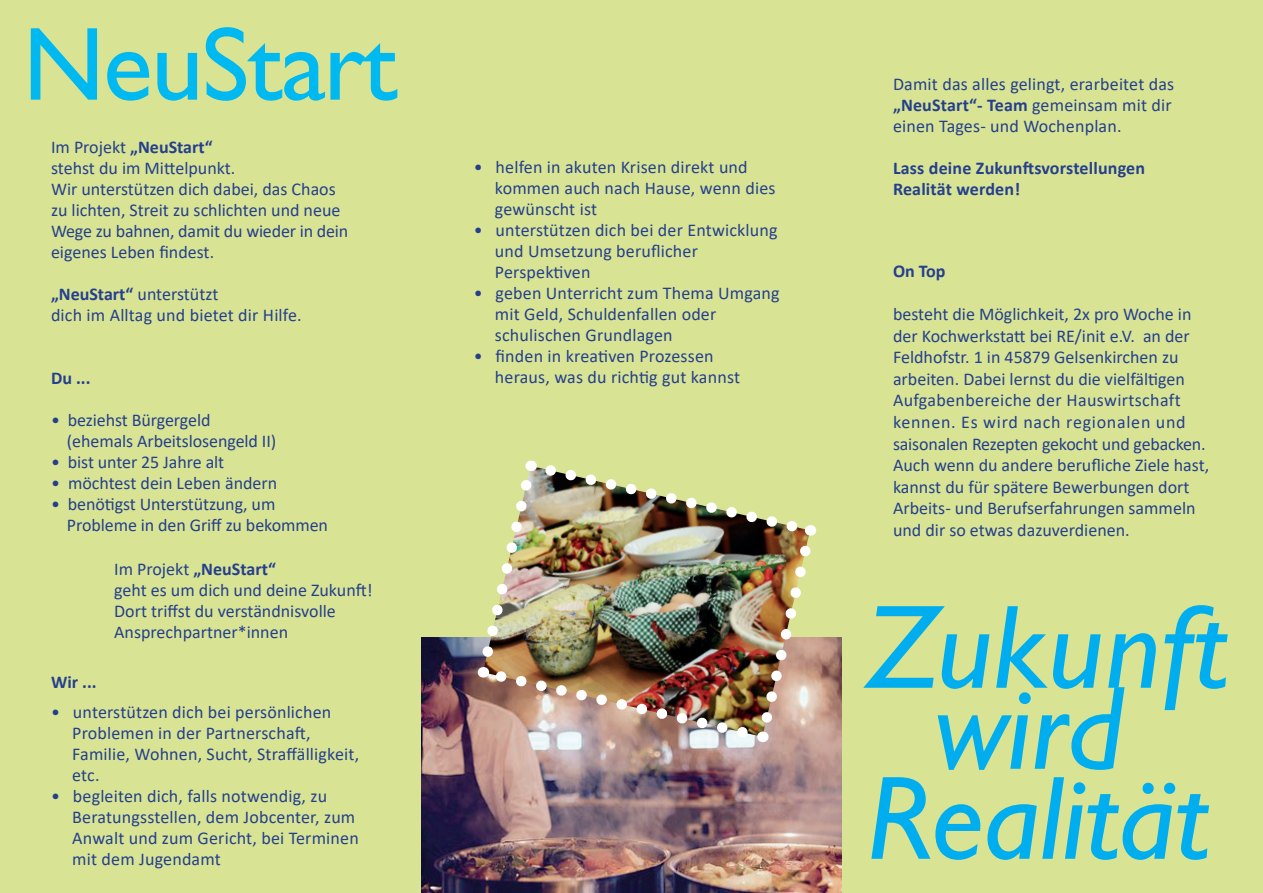
<style>
.page{position:relative;width:1263px;height:893px;background:#d8e493}
.page>*{position:absolute;margin:0;border:0;box-sizing:border-box;transform-origin:0 0}
.t1{font:italic 120px/90px "Gill Sans";color:#00aeef;text-align:center}
.t2{font:105px "Gill Sans";letter-spacing:-.02em;color:#00b9f1}
.t3{font:18px/21px "Calibri";color:#253f8e}
.t4{font:700 18px/21px "Calibri";letter-spacing:.01em;color:#253f8e}
.s1{font-weight:700}
</style>
<div class="page">
<img style="left:421px;top:638px;width:421px;height:255px">
<img style="left:475px;top:458px;width:343px;height:287px">
<h2 class="t2" style="left:23px;top:4px;width:376px">NeuStart</h2>
<p class="t3" style="left:51px;top:136px;width:299px">Im Projekt <span class="s1">„NeuStart“<br></span>stehst du im Mittelpunkt.<br>Wir unterstützen dich dabei, das Chaos zu lichten, Streit zu schlichten und neue<br>Wege zu bahnen, damit du wieder in dein eigenes Leben findest.</p>
<p class="t3" style="left:51px;top:283px;width:252px"><span class="s1">„NeuStart“</span> unterstützt<br>dich im Alltag und bietet dir Hilfe.</p>
<p class="t4" style="left:51px;top:367px;width:41px">Du ...</p>
<p class="t3" style="left:67px;top:409px;width:211px;text-indent:-16px">• beziehst Bürgergeld (ehemals Arbeitslosengeld II)</p>
<p class="t3" style="left:51px;top:451px;width:175px">• bist unter 25 Jahre alt</p>
<p class="t3" style="left:51px;top:472px;width:228px">• möchtest dein Leben ändern</p>
<p class="t3" style="left:67px;top:493px;width:263px;text-indent:-16px">• benötigst Unterstützung, um<br>Probleme in den Griff zu bekommen</p>
<p class="t3" style="left:114px;top:558px;width:260px">Im Projekt <span class="s1">„NeuStart“<br></span>geht es um dich und deine Zukunft!<br>Dort triffst du verständnisvolle<br>Ansprechpartner*innen</p>
<p class="t4" style="left:51px;top:671px;width:47px">Wir ...</p>
<p class="t3" style="left:72px;top:701px;width:288px;text-indent:-21px">• unterstützen dich bei persönlichen<br>Problemen in der Partnerschaft,<br>Familie, Wohnen, Sucht, Straffälligkeit, etc.</p>
<p class="t3" style="left:72px;top:785px;width:288px;text-indent:-21px">• begleiten dich, falls notwendig, zu<br>Beratungsstellen, dem Jobcenter, zum<br>Anwalt und zum Gericht, bei Terminen mit dem Jugendamt</p>
<p class="t3" style="left:495px;top:156px;width:282px;text-indent:-21px">• helfen in akuten Krisen direkt und kommen auch nach Hause, wenn dies gewünscht ist</p>
<p class="t3" style="left:495px;top:219px;width:284px;text-indent:-21px">• unterstützen dich bei der Entwicklung und Umsetzung beruflicher<br>Perspektiven</p>
<p class="t3" style="left:495px;top:282px;width:286px;text-indent:-21px">• geben Unterricht zum Thema Umgang mit Geld, Schuldenfallen oder schulischen Grundlagen</p>
<p class="t3" style="left:495px;top:345px;width:247px;text-indent:-21px">• finden in kreativen Prozessen heraus, was du richtig gut kannst</p>
<p class="t3" style="left:893px;top:73px;width:283px">Damit das alles gelingt, erarbeitet das <span class="s1">„NeuStart“- Team</span> gemeinsam mit dir einen Tages- und Wochenplan.</p>
<p class="t4" style="left:893px;top:157px;width:254px">Lass deine Zukunftsvorstellungen<br>Realität werden!</p>
<p class="t4" style="left:893px;top:260px;width:54px">On Top</p>
<p class="t3" style="left:893px;top:303px;width:318px;line-height:21.6px">besteht die Möglichkeit, 2x pro Woche in der Kochwerkstatt bei RE/init e.V. an der Feldhofstr. 1 in 45879 Gelsenkirchen zu arbeiten. Dabei lernst du die vielfältigen Aufgabenbereiche der Hauswirtschaft kennen. Es wird nach regionalen und saisonalen Rezepten gekocht und gebacken.<br>Auch wenn du andere berufliche Ziele hast, kannst du für spätere Bewerbungen dort Arbeits- und Berufserfahrungen sammeln und dir so etwas dazuverdienen.</p>
<h1 class="t1" style="left:867px;top:603px;width:362px">Zukunft</h1>
<h1 class="t1" style="left:867px;top:684px;width:343px">wird<br>Realität</h1>
</div>
